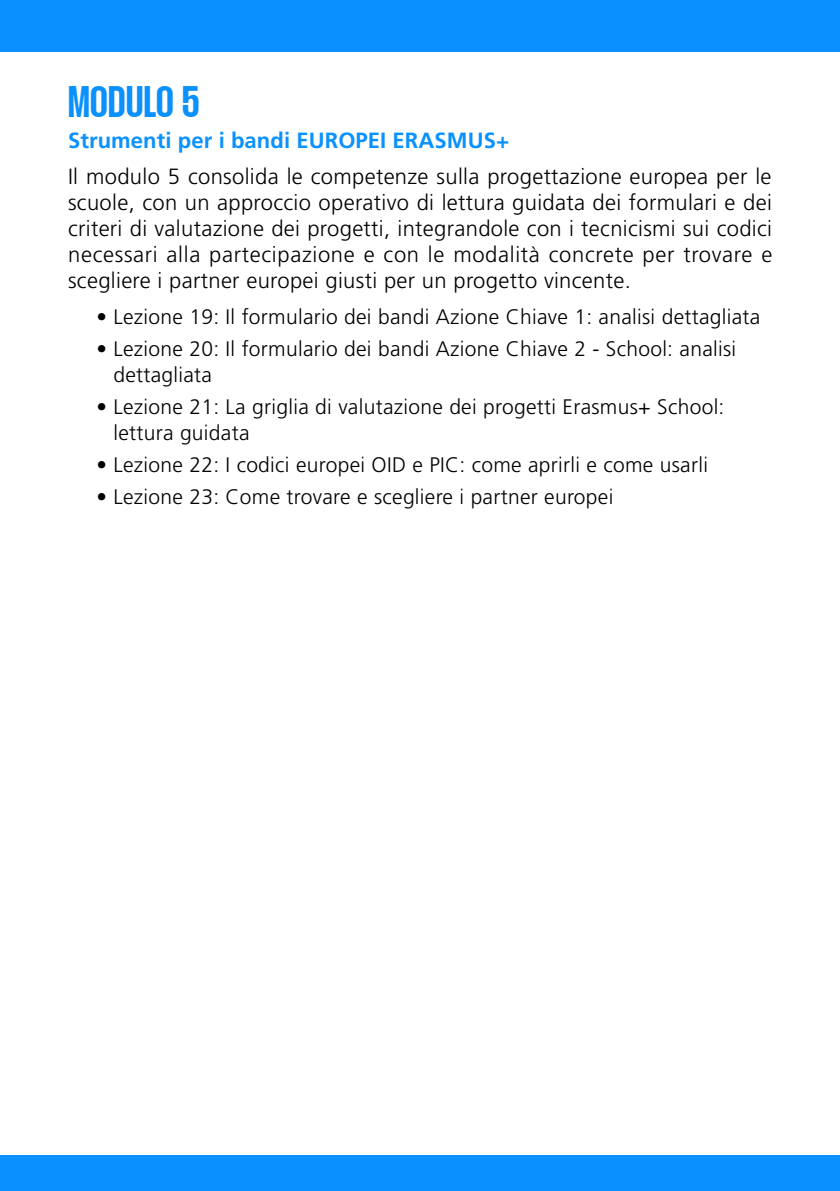
<style>
.page{position:relative;width:840px;height:1191px;background:#fff}
.page>*{position:absolute;margin:0;border:0;box-sizing:border-box;transform-origin:0 0}
.t1{font:44px "Thunder Semi Bold LC";letter-spacing:.01em;color:#0a91fe}
.t2{font:300 22px/26px "Frutiger LT Std";letter-spacing:.015em;color:#000;text-align:justify}
.t3{font:700 22px "Frutiger LT Std";letter-spacing:.005em;color:#0a91fe}
.t4{font:300 21px/26px "Frutiger LT Std";letter-spacing:.015em;color:#000}
</style>
<div class="page">
<div style="left:0;top:0;width:839px;height:51px;background:#0a91fe"></div>
<div style="left:0;top:1155px;width:839px;height:36px;background:#0a91fe"></div>
<h1 class="t1" style="left:68px;top:82px;width:133px">MODULO 5</h1>
<p class="t3" style="left:68px;top:127px;width:442px">Strumenti per i bandi EUROPEI ERASMUS+</p>
<p class="t2" style="left:68px;top:164px;width:705px">Il modulo 5 consolida le competenze sulla progettazione europea per le scuole, con un approccio operativo di lettura guidata dei formulari e dei criteri di valutazione dei progetti, integrandole con i tecnicismi sui codici necessari alla partecipazione e con le modalità concrete per trovare e scegliere i partner europei giusti per un progetto vincente.</p>
<p class="t4" style="left:96px;top:304px;width:665px">• Lezione 19: Il formulario dei bandi Azione Chiave 1: analisi dettagliata</p>
<p class="t4" style="left:113px;top:336px;width:624px;text-indent:-17px">• Lezione 20: Il formulario dei bandi Azione Chiave 2 - School: analisi dettagliata</p>
<p class="t4" style="left:113px;top:394px;width:612px;text-indent:-17px">• Lezione 21: La griglia di valutazione dei progetti Erasmus+ School: lettura guidata</p>
<p class="t4" style="left:96px;top:452px;width:612px">• Lezione 22: I codici europei OID e PIC: come aprirli e come usarli</p>
<p class="t4" style="left:96px;top:484px;width:518px">• Lezione 23: Come trovare e scegliere i partner europei</p>
</div>
